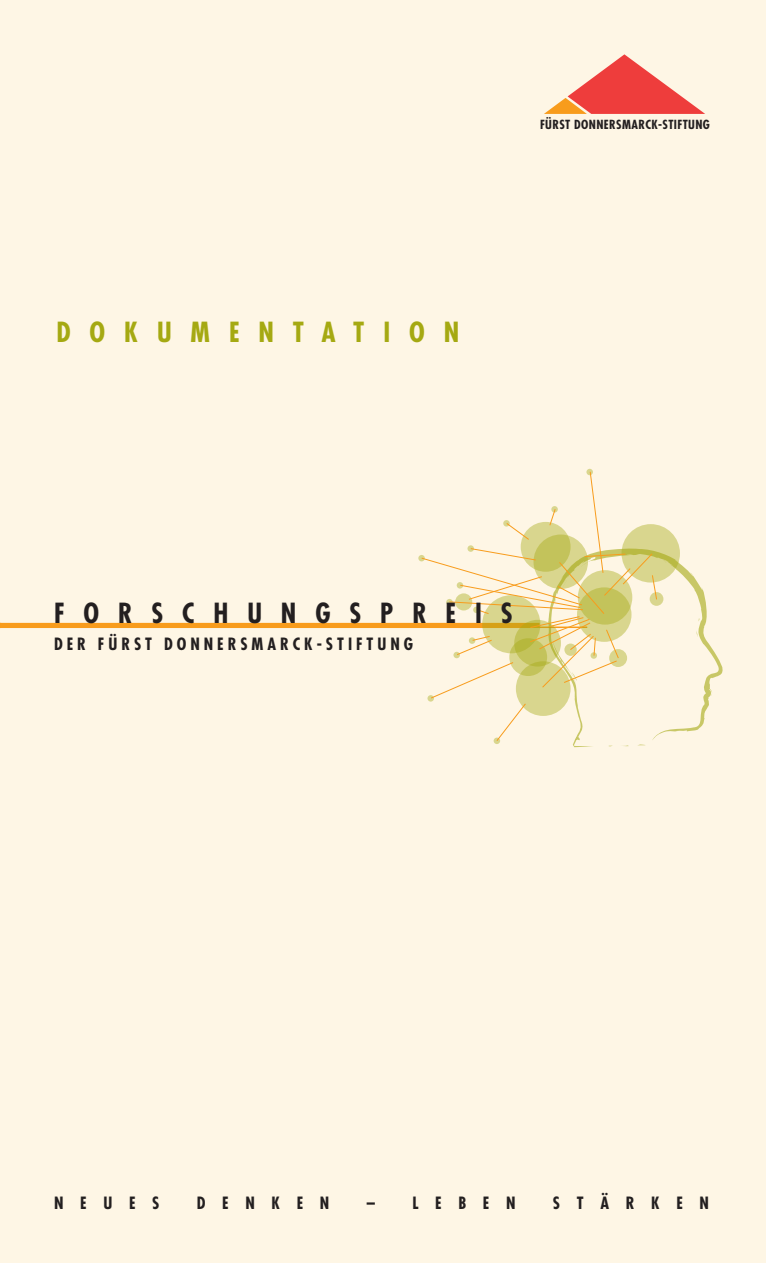
<style>
.page{position:relative;width:766px;height:1263px;background:#fff}
.page>*{position:absolute;margin:0;border:0;box-sizing:border-box;transform-origin:0 0}
.t1{font:700 condensed 27px "Futura";letter-spacing:.7em;color:#231f20}
.t2{font:700 condensed 27px "Futura";color:#a5a912}
.t3{font:700 condensed 16.5px "Futura";letter-spacing:.24em;color:#231f20}
.t4{font:700 condensed 16.5px "Futura";letter-spacing:1.01em;color:#231f20}
.t5{font:700 condensed 12.3px "Futura";letter-spacing:.03em;color:#231f20}
</style>
<div class="page">
<div style="left:0;top:0;width:765px;height:1262px;background:#fef6e5"></div>
<hr style="left:0;top:623px;width:539px;height:4px;background:#f89c1c">
<hr style="left:0;top:626px;width:587px;height:2px;background:#f89c1c">
<svg style="left:544px;top:54px;width:161px;height:60px"></svg>
<svg style="left:418px;top:469px;width:304px;height:278px"></svg>
<h1 class="t2" style="left:56px;top:314px;width:65px">D OKUMENTATION</h1>
<p class="t5" style="left:540px;top:117px;width:171px">FÜRST DONNERSMARCK-STIFTUNG</p>
<h1 class="t1" style="left:54px;top:595px;width:460px">FORSCHUNGSPREIS</h1>
<p class="t3" style="left:54px;top:633px;width:360px">DER FÜRST DONNERSMARCK-STIFTUNG</p>
<p class="t3" style="left:54px;top:1192px;width:107px">NEUES</p>
<p class="t3" style="left:197px;top:1192px;width:134px">DENKEN</p>
<p class="t3" style="left:366px;top:1192px;width:150px">– LEBEN</p>
<p class="t4" style="left:553px;top:1192px;width:157px">STÄRKEN</p>
</div>
